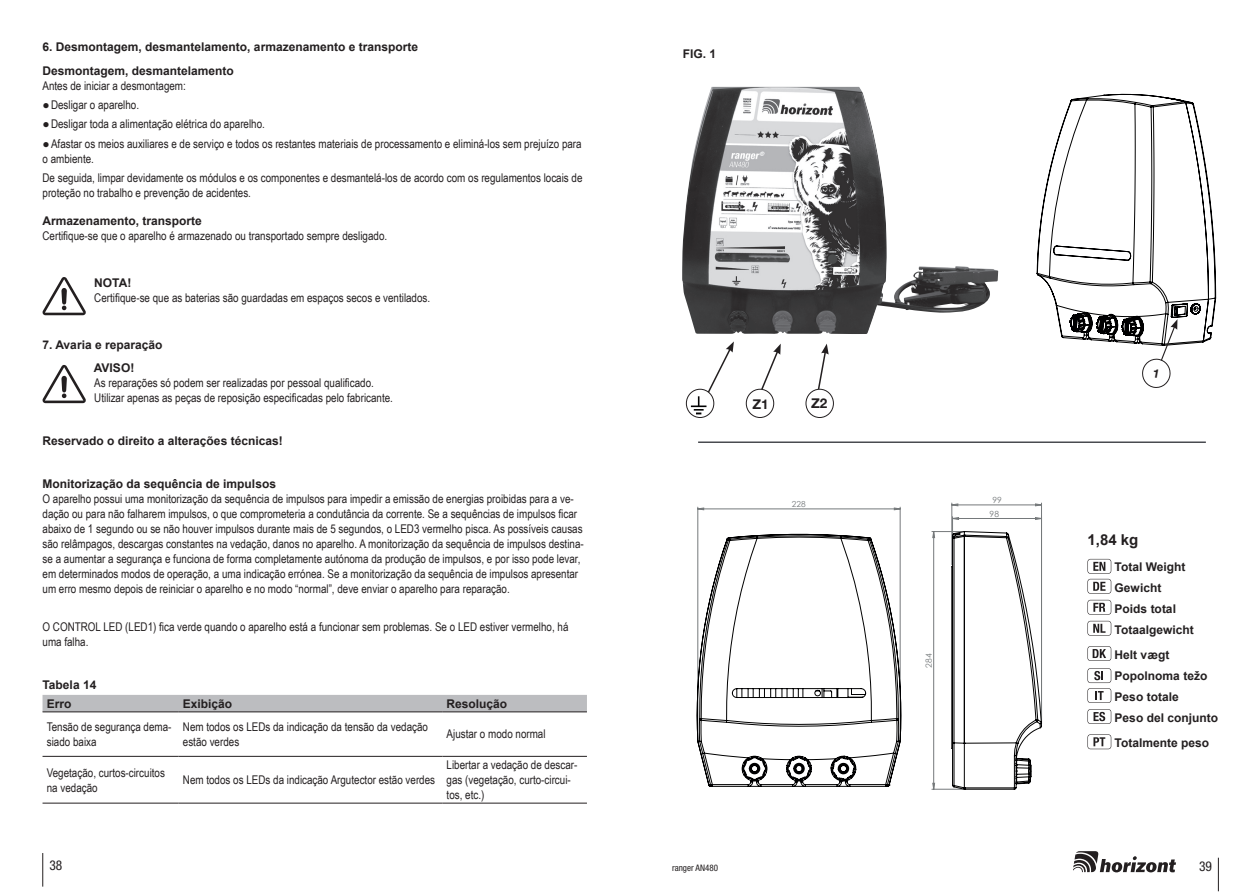
<style>
.page{position:relative;width:1259px;height:893px;background:#fff}
.page>*{position:absolute;margin:0;border:0;box-sizing:border-box;transform-origin:0 0}
.t1{font:700 15px "Arial";color:#231f20}
.t2{font:condensed 13.5px "Helvetica Neue";color:#231f20}
.t3{font:700 13.5px "Helvetica Neue LT";color:#231f20}
.t4{font:12px/15px "Arial Narrow";color:#231f20}
.t5{font:700 12px/21px "Arial";color:#231f20}
.t6{font:condensed 9px "Helvetica Neue";color:#231f20}
.t7{font:8.55px "Century Gothic";color:#75797b}
.t8{font:8.25px "Century Gothic";color:#75797b}
</style>
<div class="page">
<hr style="left:42px;top:853px;width:1px;height:34px;background:#231f20">
<hr style="left:1218px;top:858px;width:1px;height:33px;background:#231f20">
<svg style="left:1073px;top:851px;width:103px;height:21px"></svg>
<svg style="left:42px;top:277px;width:44px;height:38px"></svg>
<svg style="left:42px;top:365px;width:44px;height:38px"></svg>
<div style="left:43px;top:695px;width:544px;height:17px;background:#bcbdc0"></div>
<hr style="left:43px;top:712px;width:136px;height:1px;background:#231f20">
<hr style="left:179px;top:712px;width:263px;height:1px;background:#231f20">
<hr style="left:442px;top:712px;width:145px;height:1px;background:#231f20">
<hr style="left:43px;top:756px;width:136px;height:1px;background:#231f20">
<hr style="left:179px;top:756px;width:263px;height:1px;background:#231f20">
<hr style="left:442px;top:756px;width:145px;height:1px;background:#231f20">
<hr style="left:43px;top:803px;width:136px;height:1px;background:#231f20">
<hr style="left:179px;top:803px;width:263px;height:1px;background:#231f20">
<hr style="left:442px;top:803px;width:145px;height:1px;background:#231f20">
<hr style="left:697px;top:507px;width:1px;height:232px;background:#75797b">
<svg style="left:697px;top:508px;width:201px;height:2px"></svg>
<svg style="left:697px;top:534px;width:201px;height:253px"></svg>
<svg style="left:898px;top:502px;width:144px;height:288px"></svg>
<hr style="left:951px;top:503px;width:1px;height:62px;background:#75797b">
<hr style="left:1041px;top:503px;width:1px;height:221px;background:#75797b">
<hr style="left:932px;top:531px;width:30px;height:1px;background:#75797b">
<hr style="left:932px;top:789px;width:30px;height:1px;background:#75797b">
<svg style="left:951px;top:504px;width:90px;height:2px"></svg>
<svg style="left:932px;top:532px;width:3px;height:258px"></svg>
<svg style="left:951px;top:517px;width:91px;height:273px"></svg>
<svg style="left:1087px;top:559px;width:24px;height:35px"></svg>
<svg style="left:1087px;top:600px;width:24px;height:15px"></svg>
<svg style="left:1087px;top:621px;width:24px;height:15px"></svg>
<svg style="left:1087px;top:646px;width:24px;height:15px"></svg>
<svg style="left:1087px;top:668px;width:24px;height:35px"></svg>
<svg style="left:1087px;top:709px;width:24px;height:15px"></svg>
<svg style="left:1087px;top:734px;width:24px;height:15px"></svg>
<img style="left:682px;top:87px;width:317px;height:247px">
<svg style="left:759px;top:344px;width:22px;height:50px"></svg>
<svg style="left:817px;top:344px;width:11px;height:48px"></svg>
<div style="left:746px;top:389px;width:27px;height:28px;background:#fff;border-radius:50%"></div>
<div style="left:746px;top:389px;width:28px;height:29px;border:1px solid #231f20;border-radius:50%"></div>
<div style="left:806px;top:389px;width:27px;height:28px;background:#fff;border-radius:50%"></div>
<div style="left:805px;top:389px;width:29px;height:29px;border:1px solid #231f20;border-radius:50%"></div>
<svg style="left:686px;top:389px;width:28px;height:28px"></svg>
<div style="left:686px;top:389px;width:28px;height:29px;border:1px solid #231f20;border-radius:50%"></div>
<svg style="left:691px;top:341px;width:43px;height:73px"></svg>
<svg style="left:1036px;top:94px;width:180px;height:251px"></svg>
<hr style="left:698px;top:441px;width:507px;height:2px;background:#494b50">
<svg style="left:1141px;top:319px;width:36px;height:69px"></svg>
<p class="t5" style="left:43px;top:35px;width:377px;line-height:23.5px">6. Desmontagem, desmantelamento, armazenamento e transporte<br>Desmontagem, desmantelamento</p>
<p class="t4" style="left:43px;top:78px;width:145px">Antes de iniciar a desmontagem:</p>
<p class="t4" style="left:43px;top:97px;width:98px">●Desligar o aparelho.</p>
<p class="t4" style="left:43px;top:116px;width:224px">●Desligar toda a alimentação elétrica do aparelho.</p>
<p class="t4" style="left:43px;top:135px;width:541px">●Afastar os meios auxiliares e de serviço e todos os restantes materiais de processamento e eliminá-los sem prejuízo para o ambiente.</p>
<p class="t4" style="left:43px;top:170px;width:541px">De seguida, limpar devidamente os módulos e os componentes e desmantelá-los de acordo com os regulamentos locais de proteção no trabalho e prevenção de acidentes.</p>
<p class="t5" style="left:43px;top:210px;width:161px">Armazenamento, transporte</p>
<p class="t4" style="left:43px;top:227px;width:346px">Certifique-se que o aparelho é armazenado ou transportado sempre desligado.</p>
<p class="t5" style="left:94px;top:272px;width:39px">NOTA!</p>
<p class="t4" style="left:94px;top:289px;width:337px">Certifique-se que as baterias são guardadas em espaços secos e ventilados.</p>
<p class="t5" style="left:94px;top:333px;width:70px;line-height:23.5px;text-indent:-51px">7. Avaria e reparação<br>AVISO!</p>
<p class="t4" style="left:94px;top:375px;width:300px">As reparações só podem ser realizadas por pessoal qualificado.<br>Utilizar apenas as peças de reposição especificadas pelo fabricante.</p>
<p class="t5" style="left:43px;top:430px;width:242px">Reservado o direito a alterações técnicas!</p>
<p class="t5" style="left:43px;top:473px;width:235px">Monitorização da sequência de impulsos</p>
<p class="t4" style="left:43px;top:490px;width:543px">O aparelho possui uma monitorização da sequência de impulsos para impedir a emissão de energias proibidas para a ve&shy;dação ou para não falharem impulsos, o que comprometeria a condutância da corrente. Se a sequências de impulsos ficar abaixo de 1 segundo ou se não houver impulsos durante mais de 5 segundos, o LED3 vermelho pisca. As possíveis causas são relâmpagos, descargas constantes na vedação, danos no aparelho. A monitorização da sequência de impulsos destina&shy;se a aumentar a segurança e funciona de forma completamente autónoma da produção de impulsos, e por isso pode levar, em determinados modos de operação, a uma indicação errónea. Se a monitorização da sequência de impulsos apresentar um erro mesmo depois de reiniciar o aparelho e no modo “normal”, deve enviar o aparelho para reparação.</p>
<p class="t4" style="left:43px;top:619px;width:527px">O CONTROL LED (LED1) fica verde quando o aparelho está a funcionar sem problemas. Se o LED estiver vermelho, há uma falha.</p>
<p class="t5" style="left:47px;top:675px;width:51px;line-height:18.9px;text-indent:-4px">Tabela 14<br>Erro</p>
<p class="t5" style="left:183px;top:693px;width:51px">Exibição</p>
<p class="t5" style="left:446px;top:693px;width:62px">Resolução</p>
<p class="t4" style="left:47px;top:719px;width:126px">Tensão de segurança dema&shy;siado baixa</p>
<p class="t4" style="left:183px;top:719px;width:247px">Nem todos os LEDs da indicação da tensão da vedação estão verdes</p>
<p class="t4" style="left:446px;top:726px;width:100px">Ajustar o modo normal</p>
<p class="t4" style="left:47px;top:764px;width:120px">Vegetação, curtos-circuitos na vedação</p>
<p class="t4" style="left:183px;top:772px;width:254px">Nem todos os LEDs da indicação Argutector estão verdes</p>
<p class="t4" style="left:446px;top:757px;width:132px">Libertar a vedação de descar&shy;gas (vegetação, curto-circui&shy;tos, etc.)</p>
<p class="t5" style="left:682px;top:44px;width:35px">FIG. 1</p>
<p class="t3" style="left:752px;top:396px;width:18px">Z1</p>
<p class="t3" style="left:811px;top:395px;width:18px">Z2</p>
<p class="t8" style="left:792px;top:498px;width:15px">228</p>
<p class="t7" style="left:923px;top:668px;width:16px;rotate:-90deg">284</p>
<p class="t7" style="left:992px;top:494px;width:11px">99</p>
<p class="t7" style="left:989px;top:508px;width:11px">98</p>
<p class="t1" style="left:1087px;top:529px;width:52px">1,84 kg</p>
<p class="t5" style="left:1114px;top:556px;width:81px">Total Weight<br>Gewicht<br>Poids total<br>Totaalgewicht</p>
<p class="t5" style="left:1114px;top:644px;width:105px">Helt vægt<br>Popolnoma težo<br>Peso totale<br>Peso del conjunto</p>
<p class="t5" style="left:1114px;top:732px;width:96px">Totalmente peso</p>
<p class="t2" style="left:49px;top:857px;width:14px">38</p>
<p class="t6" style="left:672px;top:863px;width:47px">ranger AN480</p>
<p class="t2" style="left:1199px;top:858px;width:14px">39</p>
</div>
